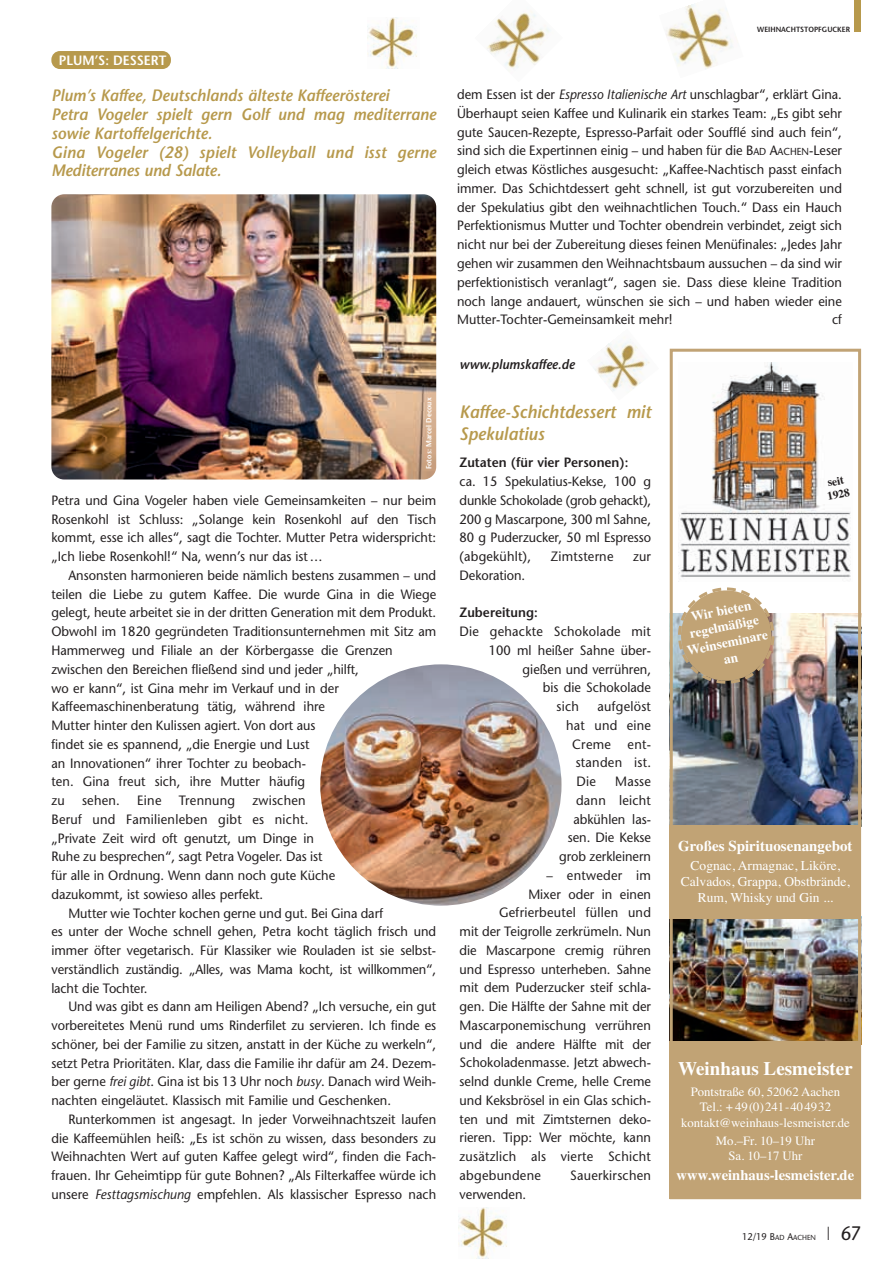
<style>
.page{position:relative;width:893px;height:1263px;background:#fff}
.page>*{position:absolute;margin:0;border:0;box-sizing:border-box;transform-origin:0 0}
.t1{font:19.5px "Stone Sans";color:#231f20;scale:.95 1}
.t2{font:700 19.2px "Times";color:#fff}
.t3{font:italic 600 18px/21.8px "Stone Sans";color:#b7994c;scale:.95 1}
.t4{font:italic 600 16.5px/18.8px "Stone Sans";color:#b7994c;scale:.95 1}
.t5{font:700 15px "Times";color:#fff}
.t6{font:700 14.7px "Times";color:#fff}
.t7{font:13.5px/18.8px "Stone Sans";color:#231f20;text-align:justify;scale:.95 1}
.t8{font:13.5px "Stone Sans";letter-spacing:.02em;color:#231f20;scale:.95 1}
.t9{font:13.5px/16.2px "Times";color:#fff;text-align:center}
.t10{font:600 13.5px "Stone Sans";color:#231f20;scale:.95 1}
.t11{font:700 13.5px/16.2px "Times";color:#fff;text-align:center}
.t12{font:italic 600 13.5px "Stone Sans";color:#231f20;scale:.95 1}
.t13{font:600 13.5px "Stone Sans";color:#fff;scale:.95 1}
.t14{font:12.75px/15.3px "Times";color:#fff;text-align:center}
.t15{font:700 11.4px/13.6px "Times";color:#231f20}
.t16{font:9.75px "Stone Sans";color:#231f20;scale:.95 1}
.t17{font:600 7.5px "Stone Sans";color:#231f20;scale:.95 1}
.t18{font:600 7.5px "Stone Sans";color:#fff;scale:.95 1}
.s1{font-style:italic}
.s2{font-size:10.2px}
.s3{font-size:7.35px}
.s4{font-size:18px}
</style>
<div class="page">
<img style="left:51px;top:194px;width:385px;height:285px;border-radius:13px">
<div style="left:855px;top:0;width:6px;height:32px;background:#b7994c"></div>
<div style="left:51px;top:51px;width:120px;height:18px;background:#b7994c;border-radius:9px"></div>
<img style="left:674px;top:919px;width:183px;height:122px">
<img style="left:674px;top:613px;width:183px;height:213px">
<div style="left:670px;top:349px;width:191px;height:850px;border:3px solid #c1a375"></div>
<img style="left:678px;top:362px;width:173px;height:216px">
<div style="left:670px;top:826px;width:191px;height:93px;background:#c1a375"></div>
<div style="left:670px;top:1041px;width:191px;height:158px;background:#c1a375"></div>
<svg style="left:674px;top:587px;width:104px;height:98px;background:#bfaa8b"></svg>
<img style="left:368px;top:17px;width:49px;height:51px">
<img style="left:666px;top:4px;width:67px;height:65px">
<img style="left:487px;top:11px;width:63px;height:58px">
<img style="left:458px;top:1207px;width:49px;height:52px">
<img style="left:320px;top:664px;width:241px;height:242px;border-radius:50%">
<img style="left:594px;top:337px;width:56px;height:54px">
<p class="t13" style="left:59px;top:55px;width:115px">PLUM’S: DESSERT</p>
<p class="t4" style="left:51px;top:88px;width:407px">Plum’s Kaffee, Deutschlands älteste Kaffeerösterei<br>Petra Vogeler spielt gern Golf und mag mediterrane sowie Kartoffelgerichte.<br>Gina Vogeler (28) spielt Volleyball und isst gerne Mediterranes und Salate.</p>
<p class="t18" style="left:426px;top:469px;width:77px;rotate:-90deg">Fotos: Marcel Decoux</p>
<p class="t7" style="left:51px;top:492px;width:407px">Petra und Gina Vogeler haben viele Gemeinsamkeiten – nur beim Rosenkohl ist Schluss: „Solange kein Rosenkohl auf den Tisch kommt, esse ich alles“, sagt die Tochter. Mutter Petra widerspricht: „Ich liebe Rosenkohl!“ Na, wenn’s nur das ist …</p>
<p class="t7" style="left:51px;top:567px;width:407px;text-align:left;text-indent:17px">Ansonsten harmonieren beide nämlich bestens zusammen – und teilen die Liebe zu gutem Kaffee. Die wurde Gina in die Wiege gelegt, heute arbeitet sie in der dritten Generation mit dem Produkt.<br>Obwohl im 1820 gegründeten Traditionsunternehmen mit Sitz am Hammerweg und Filiale an der Körbergasse die Grenzen zwischen den Bereichen fließend sind und jeder „hilft,<br>wo er kann“, ist Gina mehr im Verkauf und in der Kaffeemaschinenberatung tätig, während ihre<br>Mutter hinter den Kulissen agiert. Von dort aus<br>findet sie es spannend, „die Energie und Lust<br>an Innovationen“ ihrer Tochter zu beobach-<br>ten. Gina freut sich, ihre Mutter häufig<br>zu</p>
<p class="t7" style="left:51px;top:792px;width:300px;text-align:left;text-indent:201px">zwischen Beruf und Familienleben gibt es nicht. „Private Zeit wird oft genutzt, um Dinge in Ruhe zu besprechen“, sagt Petra Vogeler. Das ist für alle in Ordnung. Wenn dann noch gute Küche dazukommt, ist sowieso alles perfekt.</p>
<p class="t7" style="left:51px;top:905px;width:407px;text-align:left;text-indent:17px">Mutter wie Tochter kochen gerne und gut. Bei Gina darf<br>es unter der Woche schnell gehen, Petra kocht täglich frisch und immer öfter vegetarisch. Für Klassiker wie Rouladen ist sie selbst&shy;verständlich zuständig. „Alles, was Mama kocht, ist willkommen“, lacht die Tochter.</p>
<p class="t7" style="left:51px;top:999px;width:407px;text-indent:17px">Und was gibt es dann am Heiligen Abend? „Ich versuche, ein gut vorbereitetes Menü rund ums Rinderfilet zu servieren. Ich finde es schöner, bei der Familie zu sitzen, anstatt in der Küche zu werkeln“, setzt Petra Prioritäten. Klar, dass die Familie ihr dafür am 24. Dezem&shy;ber gerne <span class="s1">frei gibt</span>. Gina ist bis 13 Uhr noch <span class="s1">busy</span>. Danach wird Weih&shy;nachten eingeläutet. Klassisch mit Familie und Geschenken.</p>
<p class="t7" style="left:51px;top:1111px;width:407px;text-indent:17px">Runterkommen ist angesagt. In jeder Vorweihnachtszeit laufen die Kaffee mühlen heiß: „Es ist schön zu wissen, dass besonders zu Weihnachten Wert auf guten Kaffee gelegt wird“, finden die Fach&shy;frauen. Ihr Geheimtipp für gute Bohnen? „Als Filterkaffee würde ich unsere <span class="s1">Festtagsmischung</span> empfehlen. Als klassischer Espresso nach</p>
<p class="t7" style="left:82px;top:792px;width:41px">sehen.</p>
<p class="t7" style="left:137px;top:792px;width:27px">Eine</p>
<p class="t8" style="left:179px;top:795px;width:61px">Trennung</p>
<p class="t17" style="left:757px;top:26px;width:99px">WEIHNACHTSTOPFGUCKER</p>
<p class="t7" style="left:457px;top:87px;width:407px">dem Essen ist der <span class="s1">Espresso Italienische Art</span> unschlagbar“, erklärt Gina.<br>Überhaupt seien Kaffee und Kulinarik ein starkes Team: „Es gibt sehr gute Saucen-Rezepte, Espresso-Parfait oder Soufflé sind auch fein“, sind sich die Expertinnen einig – und haben für die B<span class="s2">AD</span> A<span class="s2">ACHEN</span>-Leser gleich etwas Köstliches ausgesucht: „Kaffee-Nachtisch passt einfach immer. Das Schichtdessert geht schnell, ist gut vorzubereiten und der Spekulatius gibt den weihnachtlichen Touch.“ Dass ein Hauch Perfektionismus Mutter und Tochter obendrein verbindet, zeigt sich nicht nur bei der Zubereitung dieses feinen Menüfinales: „Jedes Jahr gehen wir zusammen den Weihnachtsbaum aussuchen – da sind wir perfektionistisch veranlagt“, sagen sie. Dass diese kleine Tradition noch lange andauert, wünschen sie sich – und haben wieder eine Mutter-Tochter-Gemeinsamkeit mehr!</p>
<p class="t7" style="left:832px;top:312px;width:12px">cf</p>
<p class="t12" style="left:460px;top:359px;width:123px">www.plumskaffee.de</p>
<h3 class="t3" style="left:460px;top:403px;width:203px">Kaffee-Schichtdessert mit<br>Spekulatius</h3>
<p class="t10" style="left:460px;top:457px;width:179px">Zutaten (für vier Personen):</p>
<p class="t7" style="left:460px;top:473px;width:203px">ca. 15 Spekulatius-Kekse, 100 g dunkle Schokolade (grob gehackt), 200 g Mascarpone, 300 ml Sahne, 80 g Puderzucker, 50 ml Espresso (abgekühlt),</p>
<p class="t7" style="left:551px;top:548px;width:68px">Zimtsterne</p>
<p class="t7" style="left:633px;top:548px;width:20px">zur</p>
<p class="t7" style="left:460px;top:567px;width:71px">Dekoration.</p>
<p class="t10" style="left:460px;top:607px;width:84px">Zubereitung:</p>
<p class="t8" style="left:460px;top:626px;width:203px">Die gehackte Schokolade mit</p>
<p class="t7" style="left:489px;top:642px;width:172px">100 ml heißer Sahne über-</p>
<p class="t7" style="left:523px;top:661px;width:137px">gießen und verrühren,</p>
<p class="t7" style="left:543px;top:680px;width:116px">bis die Schokolade</p>
<p class="t7" style="left:556px;top:698px;width:25px">sich</p>
<p class="t8" style="left:597px;top:701px;width:58px">aufgelöst</p>
<p class="t8" style="left:566px;top:720px;width:91px">hat und eine</p>
<p class="t8" style="left:572px;top:739px;width:84px">Creme ent-</p>
<p class="t8" style="left:576px;top:757px;width:81px">standen ist.</p>
<p class="t7" style="left:576px;top:773px;width:22px">Die</p>
<p class="t7" style="left:559px;top:773px;width:98px;text-align:right">Masse<br>dann leicht abkühlen las&shy;sen. Die Kekse grob zerkleinern</p>
<p class="t8" style="left:547px;top:870px;width:111px">– entweder im</p>
<p class="t7" style="left:528px;top:886px;width:131px">Mixer oder in einen</p>
<p class="t8" style="left:499px;top:907px;width:161px">Gefrierbeutel füllen und</p>
<p class="t7" style="left:460px;top:923px;width:203px">mit der Teigrolle zerkrümeln. Nun</p>
<p class="t7" style="left:460px;top:942px;width:203px">die Mascarpone cremig rühren</p>
<p class="t7" style="left:460px;top:961px;width:203px">und Espresso unterheben. Sahne</p>
<p class="t7" style="left:460px;top:980px;width:203px">mit dem Puderzucker steif schla-</p>
<p class="t7" style="left:460px;top:998px;width:203px">gen. Die Hälfte der Sahne mit der</p>
<p class="t7" style="left:460px;top:1017px;width:203px">Mascarponemischung verrühren</p>
<p class="t7" style="left:460px;top:1036px;width:203px">und die andere Hälfte mit der</p>
<p class="t7" style="left:460px;top:1055px;width:203px">Schokoladenmasse. Jetzt abwech-</p>
<p class="t7" style="left:460px;top:1073px;width:203px">selnd dunkle Creme, helle Creme</p>
<p class="t7" style="left:460px;top:1092px;width:203px">und Keksbrösel in ein Glas schich-</p>
<p class="t7" style="left:460px;top:1111px;width:203px">ten und mit Zimtsternen deko -</p>
<p class="t7" style="left:460px;top:1130px;width:203px">rieren. Tipp: Wer möchte, kann</p>
<p class="t8" style="left:460px;top:1151px;width:203px">zusätzlich als vierte Schicht</p>
<p class="t8" style="left:460px;top:1170px;width:87px">abgebundene</p>
<p class="t8" style="left:570px;top:1170px;width:86px">Sauerkirschen</p>
<p class="t7" style="left:460px;top:1186px;width:72px">verwenden.</p>
<p class="t11" style="left:679px;top:613px;width:84px;rotate:-12deg">Wir bieten regelmäßige<br>Weinseminare an</p>
<p class="t15" style="left:823px;top:478px;width:24px;rotate:-12deg">seit<br>1928</p>
<p class="t5" style="left:678px;top:840px;width:176px">Großes Spirituosenangebot</p>
<p class="t9" style="left:681px;top:858px;width:171px">Cognac, Armagnac, Liköre,<br>Calvados, Grappa, Obstbrände,<br>Rum, Whisky und Gin ...</p>
<h2 class="t2" style="left:678px;top:1061px;width:176px">Weinhaus Lesmeister</h2>
<p class="t14" style="left:681px;top:1085px;width:170px">Pontstraße 60, 52062 Aachen<br>Tel.: + 49(0)241-404932 kontakt@weinhaus-lesmeister.de</p>
<p class="t14" style="left:716px;top:1134px;width:101px">Mo.–Fr. 10–19 Uhr<br>Sa. 10–17 Uhr</p>
<p class="t6" style="left:676px;top:1170px;width:179px">www.weinhaus-lesmeister.de</p>
<p class="t16" style="left:742px;top:1233px;width:79px">12/19 B<span class="s3">AD</span> A<span class="s3">ACHEN</span></p>
<h1 class="t1" style="left:827px;top:1226px;width:38px"><span class="s4">|</span> 67</h1>
</div>
